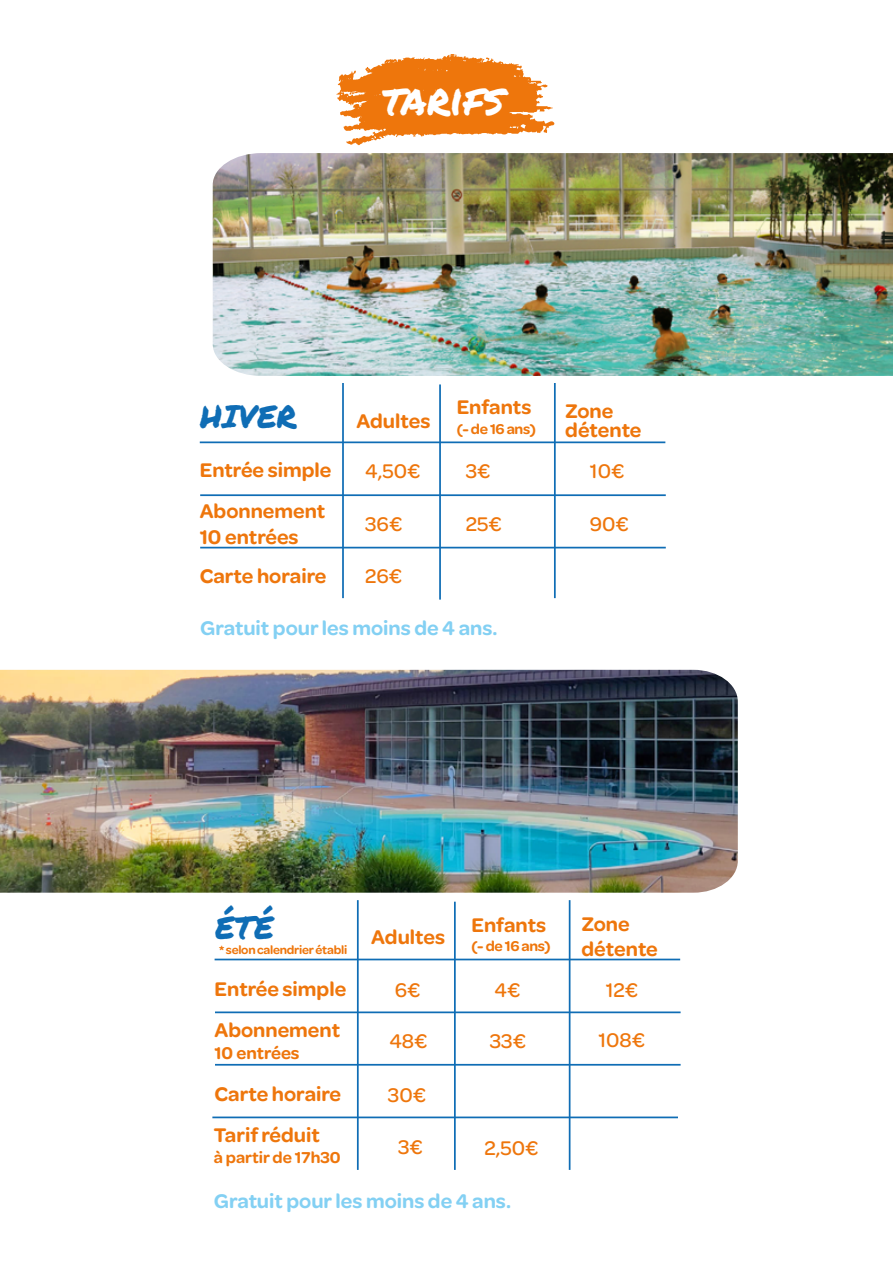
<style>
.page{position:relative;width:893px;height:1263px;background:#fff}
.page>*{position:absolute;margin:0;border:0;box-sizing:border-box;transform-origin:0 0}
.t1{font:44.1px "Permanent Marker Pro";color:#fff}
.t2{font:31.65px "Permanent Marker Pro";color:#0f6db5}
.t3{font:600 21.15px/25.3px "Omnes";color:#ee760c}
.t4{font:600 21.15px "Omnes";color:#83d0f3}
.t5{font:500 21.15px "Omnes";color:#ee760c}
.t6{font:600 18.15px "Omnes";color:#ee760c}
.t7{font:600 16.8px "Omnes";color:#ee760c}
.t8{font:600 15.15px "Omnes";letter-spacing:-.02em;color:#ee760c}
.t9{font:600 12.6px "Omnes";letter-spacing:-.02em;color:#ee760c}
</style>
<div class="page">
<hr style="left:200px;top:441px;width:465px;height:2px;background:#0f6db5">
<hr style="left:200px;top:494px;width:466px;height:2px;background:#0f6db5">
<hr style="left:200px;top:547px;width:466px;height:1px;background:#0f6db5">
<hr style="left:342px;top:383px;width:2px;height:215px;background:#0f6db5">
<hr style="left:439px;top:384px;width:2px;height:216px;background:#0f6db5">
<hr style="left:554px;top:383px;width:2px;height:215px;background:#0f6db5">
<hr style="left:215px;top:959px;width:465px;height:1px;background:#0f6db5">
<hr style="left:215px;top:1011px;width:466px;height:2px;background:#0f6db5">
<hr style="left:215px;top:1064px;width:466px;height:1px;background:#0f6db5">
<hr style="left:357px;top:900px;width:2px;height:270px;background:#0f6db5">
<hr style="left:454px;top:902px;width:2px;height:268px;background:#0f6db5">
<hr style="left:569px;top:900px;width:1px;height:270px;background:#0f6db5">
<hr style="left:212px;top:1116px;width:466px;height:2px;background:#0f6db5">
<svg style="left:336px;top:54px;width:218px;height:91px"></svg>
<img style="left:0;top:670px;width:738px;height:223px">
<img style="left:213px;top:153px;width:680px;height:223px">
<h1 class="t1" style="left:382px;top:66px;width:123px">tarifs</h1>
<h2 class="t2" style="left:200px;top:393px;width:98px">HIVER</h2>
<p class="t3" style="left:200px;top:456px;width:133px">Entrée simple</p>
<p class="t5" style="left:365px;top:456px;width:57px">4,50€</p>
<p class="t3" style="left:200px;top:497px;width:127px">Abonnement<br>10 entrées</p>
<p class="t3" style="left:200px;top:561px;width:128px">Carte horaire</p>
<p class="t3" style="left:356px;top:407px;width:75px">Adultes</p>
<p class="t5" style="left:365px;top:509px;width:39px">36€</p>
<p class="t5" style="left:365px;top:562px;width:38px">26€</p>
<p class="t3" style="left:457px;top:393px;width:76px">Enfants</p>
<p class="t3" style="left:565px;top:397px;width:50px">Zone</p>
<p class="t8" style="left:457px;top:418px;width:81px">(- de 16 ans)</p>
<p class="t3" style="left:565px;top:416px;width:78px">détente</p>
<p class="t5" style="left:590px;top:456px;width:36px">10€</p>
<p class="t5" style="left:590px;top:510px;width:40px">90€</p>
<p class="t5" style="left:466px;top:456px;width:26px">3€</p>
<p class="t5" style="left:466px;top:509px;width:37px">25€</p>
<p class="t4" style="left:200px;top:614px;width:299px">Gratuit pour les moins de 4 ans.</p>
<h2 class="t2" style="left:215px;top:904px;width:60px">ÉTÉ</h2>
<p class="t9" style="left:219px;top:941px;width:130px">* selon calendrier établi</p>
<p class="t3" style="left:371px;top:922px;width:75px">Adultes</p>
<p class="t3" style="left:215px;top:975px;width:133px">Entrée simple</p>
<p class="t5" style="left:395px;top:975px;width:27px">6€</p>
<p class="t3" style="left:215px;top:1016px;width:127px">Abonnement</p>
<p class="t6" style="left:215px;top:1040px;width:87px">10 entrées</p>
<p class="t3" style="left:215px;top:1080px;width:128px">Carte horaire</p>
<p class="t5" style="left:389px;top:1026px;width:40px">48€</p>
<p class="t5" style="left:388px;top:1080px;width:40px">30€</p>
<p class="t3" style="left:471px;top:911px;width:76px">Enfants</p>
<p class="t3" style="left:582px;top:909px;width:50px">Zone</p>
<p class="t8" style="left:471px;top:936px;width:81px">(- de 16 ans)</p>
<p class="t3" style="left:582px;top:935px;width:78px">détente</p>
<p class="t5" style="left:606px;top:975px;width:34px">12€</p>
<p class="t5" style="left:598px;top:1025px;width:48px">108€</p>
<p class="t5" style="left:495px;top:975px;width:27px">4€</p>
<p class="t5" style="left:490px;top:1026px;width:38px">33€</p>
<p class="t3" style="left:214px;top:1121px;width:107px">Tarif réduit</p>
<p class="t7" style="left:214px;top:1145px;width:128px">à partir de 17h30</p>
<p class="t5" style="left:398px;top:1132px;width:26px">3€</p>
<p class="t5" style="left:484px;top:1133px;width:55px">2,50€</p>
<p class="t4" style="left:214px;top:1187px;width:299px">Gratuit pour les moins de 4 ans.</p>
</div>
